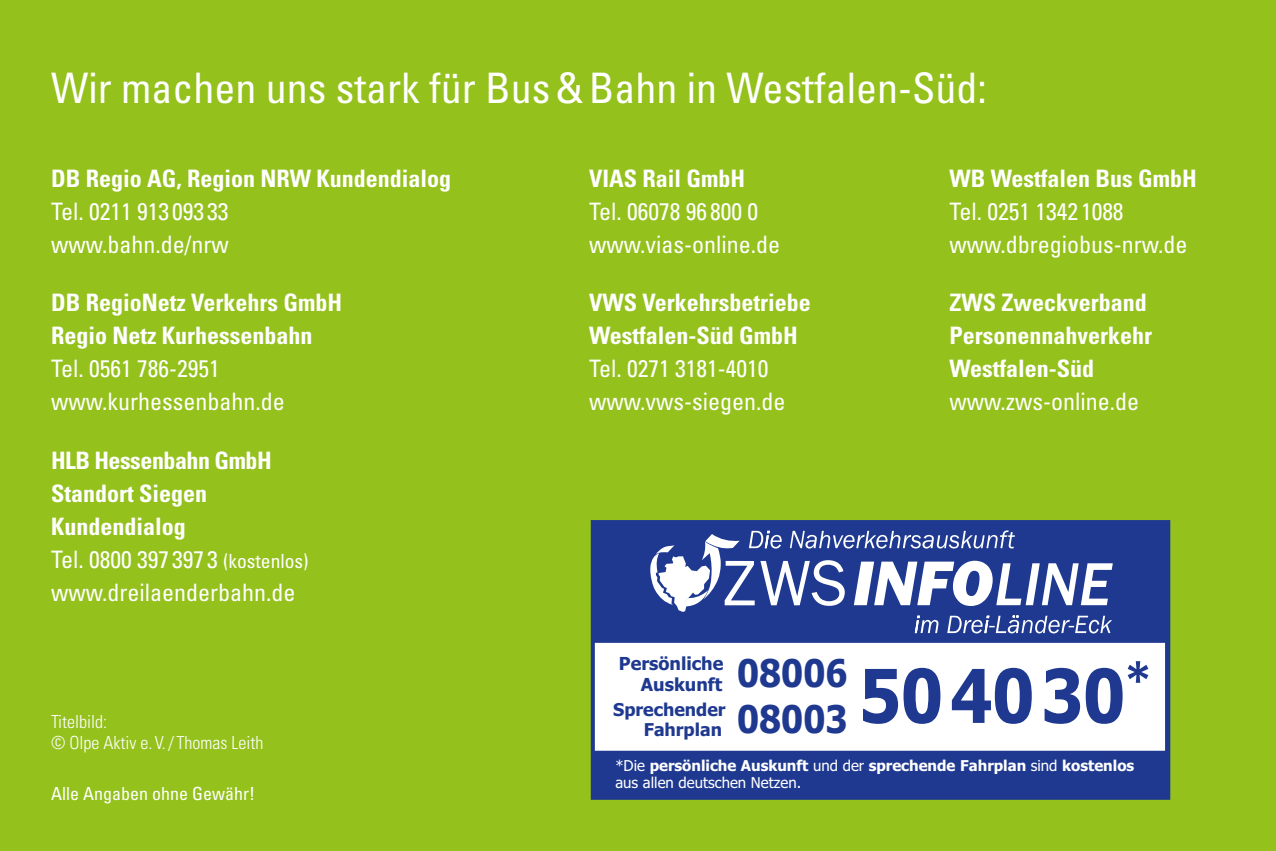
<style>
.page{position:relative;width:1276px;height:851px;background:#fff}
.page>*{position:absolute;margin:0;border:0;box-sizing:border-box;transform-origin:0 0}
.t1{font:700 74.1px "Tahoma";color:#1e398f;scale:.89 1}
.t2{font:condensed 42px "Univers LT Std";color:#fff}
.t3{font:700 38.1px "Tahoma";color:#1e398f;scale:.9 1}
.t4{font:700 condensed 24px/33px "Univers LT Std";color:#fff}
.t5{font:condensed 24px/33px "Univers LT Std";color:#fff}
.t6{font:300 condensed 18px/21.6px "Univers LT Std";color:#fff}
.t7{font:condensed 18px "Univers LT Std";color:#fff}
.t8{font:700 18px/20.4px "Tahoma";color:#1e398f;text-align:right}
.t9{font:700 17.7px/20.1px "Tahoma";color:#1e398f;text-align:right}
.t10{font:700 15px "Tahoma";color:#fff}
.t11{font:15px "Tahoma";color:#fff}
.s1{font-weight:400}
.s2{font-weight:400;font-size:19.5px}
</style>
<div class="page">
<div style="left:0;top:0;width:1276px;height:850px;background:#94c11c"></div>
<div style="left:591px;top:520px;width:579px;height:279px;background:#1e398f"></div>
<svg style="left:650px;top:530px;width:462px;height:103px"></svg>
<div style="left:595px;top:642px;width:570px;height:108px;background:#fff"></div>
<svg style="left:1127px;top:661px;width:21px;height:21px"></svg>
<h2 class="t2" style="left:51px;top:61px;width:937px">Wir machen uns stark für Bus&amp;Bahn in Westfalen-Süd:</h2>
<p class="t4" style="left:51px;top:161px;width:402px">DB Regio AG, Region NRW Kundendialog</p>
<p class="t5" style="left:51px;top:194px;width:179px">Tel. 0211 913 093 33 www.bahn.de/nrw</p>
<p class="t4" style="left:51px;top:286px;width:293px">DB RegioNetz Verkehrs GmbH<br>Regio Netz Kurhessenbahn</p>
<p class="t5" style="left:51px;top:352px;width:235px">Tel. 0561 786-2951 www.kurhessenbahn.de</p>
<p class="t4" style="left:51px;top:444px;width:259px">HLB Hessenbahn GmbH<br>Standort Siegen<br>Kundendialog<br><span class="s1">Tel. 0800 397 397 3</span> <span class="s2">(kostenlos) </span><span class="s1">www.dreilaenderbahn.de</span></p>
<p class="t6" style="left:51px;top:710px;width:214px">Titelbild:<br>© Olpe Aktiv e.V./ Thomas Leith</p>
<p class="t7" style="left:51px;top:782px;width:205px">Alle Angaben ohne Gewähr!</p>
<p class="t4" style="left:589px;top:161px;width:158px">VIAS Rail GmbH</p>
<p class="t5" style="left:589px;top:194px;width:193px">Tel. 06078 96 800 0 www.vias-online.de</p>
<p class="t4" style="left:589px;top:286px;width:223px">VWS Verkehrsbetriebe<br>Westfalen-Süd GmbH</p>
<p class="t5" style="left:589px;top:352px;width:198px">Tel. 0271 3181-4010 www.vws-siegen.de</p>
<p class="t4" style="left:949px;top:161px;width:249px">WB Westfalen Bus GmbH</p>
<p class="t5" style="left:949px;top:194px;width:240px">Tel. 0251 1342 1088 www.dbregiobus-nrw.de</p>
<p class="t4" style="left:949px;top:286px;width:204px">ZWS Zweckverband<br>Personennahverkehr<br>Westfalen-Süd</p>
<p class="t5" style="left:949px;top:385px;width:191px">www.zws-online.de</p>
<p class="t8" style="left:619px;top:654px;width:106px">Persönliche<br>Auskunft</p>
<p class="t9" style="left:613px;top:700px;width:114px">Sprechender<br>Fahrplan</p>
<p class="t10" style="left:615px;top:759px;width:520px"><span class="s1">*Die</span> persönliche Auskunft <span class="s1">und der</span> sprechende Fahrplan <span class="s1">sind</span> kostenlos</p>
<h3 class="t3" style="left:737px;top:657px;width:124px">08006</h3>
<h1 class="t1" style="left:737px;top:666px;width:437px"><sub>08003</sub> 504030</h1>
<p class="t11" style="left:615px;top:773px;width:187px">aus allen deutschen Netzen.</p>
</div>
